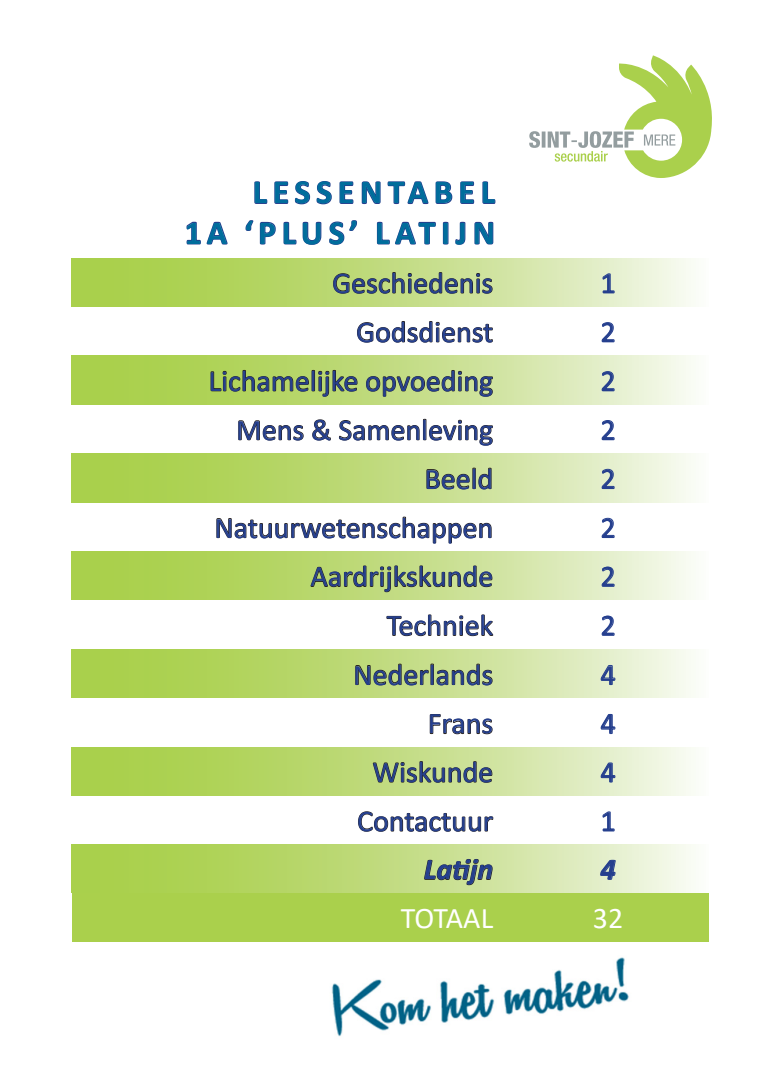
<style>
.page{position:relative;width:780px;height:1088px;background:#fff}
.page>*{position:absolute;margin:0;border:0;box-sizing:border-box;transform-origin:0 0}
.t1{font:700 33.75px "Calibri";letter-spacing:.17em;color:#006d9c}
.blauw{font:30px "Calibri";color:#253f8e}
.blauw_cijfer{font:30px "Calibri";color:#253f8e}
.t2{font:30px "Calibri";letter-spacing:-.015em;color:#fff}
.bold{font:italic 700 30px "Calibri";color:#253f8e}
.blauw_cijfer-2{font:italic 700 30px "Calibri";color:#253f8e}
</style>
<div class="page">
<svg style="left:71px;top:258px;width:623px;height:48px;background:#c5de88"></svg>
<svg style="left:71px;top:356px;width:623px;height:48px;background:#c7df8d"></svg>
<svg style="left:71px;top:454px;width:623px;height:48px;background:#c4dd87"></svg>
<svg style="left:71px;top:551px;width:623px;height:49px;background:#c5de89"></svg>
<svg style="left:71px;top:649px;width:623px;height:49px;background:#c5de88"></svg>
<svg style="left:71px;top:747px;width:623px;height:48px;background:#c5de87"></svg>
<svg style="left:71px;top:844px;width:623px;height:49px;background:#c4de87"></svg>
<div style="left:71px;top:893px;width:637px;height:48px;background:#aad04c"></div>
<svg style="left:357px;top:321px;width:136px;height:22px"></svg>
<svg style="left:310px;top:565px;width:182px;height:27px;background:#a2b570"></svg>
<svg style="left:238px;top:420px;width:66px;height:21px"></svg>
<svg style="left:312px;top:419px;width:19px;height:22px"></svg>
<svg style="left:339px;top:419px;width:154px;height:27px"></svg>
<svg style="left:355px;top:663px;width:137px;height:22px;background:#9cad6f"></svg>
<svg style="left:424px;top:859px;width:68px;height:26px;background:#a7b77c"></svg>
<svg style="left:386px;top:614px;width:107px;height:22px"></svg>
<svg style="left:358px;top:811px;width:135px;height:21px"></svg>
<svg style="left:210px;top:370px;width:147px;height:27px;background:#96af57"></svg>
<svg style="left:366px;top:370px;width:127px;height:27px;background:#a4b676"></svg>
<svg style="left:333px;top:272px;width:159px;height:22px;background:#9cad6e"></svg>
<svg style="left:216px;top:516px;width:275px;height:27px"></svg>
<svg style="left:429px;top:714px;width:63px;height:20px"></svg>
<svg style="left:373px;top:761px;width:119px;height:22px;background:#9dae72"></svg>
<svg style="left:426px;top:467px;width:65px;height:22px"></svg>
<svg style="left:601px;top:322px;width:13px;height:20px"></svg>
<svg style="left:601px;top:566px;width:13px;height:21px"></svg>
<svg style="left:601px;top:420px;width:13px;height:20px"></svg>
<svg style="left:600px;top:665px;width:15px;height:20px"></svg>
<svg style="left:600px;top:860px;width:16px;height:20px"></svg>
<svg style="left:601px;top:615px;width:13px;height:21px"></svg>
<svg style="left:602px;top:811px;width:12px;height:20px"></svg>
<svg style="left:601px;top:371px;width:13px;height:20px"></svg>
<svg style="left:602px;top:273px;width:12px;height:21px"></svg>
<svg style="left:601px;top:518px;width:13px;height:20px"></svg>
<svg style="left:600px;top:714px;width:15px;height:20px"></svg>
<svg style="left:600px;top:762px;width:15px;height:21px"></svg>
<svg style="left:601px;top:469px;width:13px;height:20px"></svg>
<svg style="left:529px;top:55px;width:183px;height:123px"></svg>
<svg style="left:254px;top:181px;width:78px;height:24px"></svg>
<svg style="left:339px;top:181px;width:15px;height:23px"></svg>
<svg style="left:361px;top:181px;width:92px;height:24px"></svg>
<svg style="left:460px;top:181px;width:15px;height:23px"></svg>
<svg style="left:482px;top:181px;width:14px;height:23px"></svg>
<svg style="left:186px;top:221px;width:42px;height:24px"></svg>
<svg style="left:245px;top:220px;width:31px;height:25px"></svg>
<svg style="left:283px;top:221px;width:39px;height:24px"></svg>
<svg style="left:329px;top:220px;width:28px;height:25px"></svg>
<svg style="left:376px;top:221px;width:60px;height:24px"></svg>
<svg style="left:442px;top:221px;width:24px;height:24px"></svg>
<svg style="left:474px;top:221px;width:20px;height:24px"></svg>
<img style="left:331px;top:957px;width:298px;height:80px">
<p class="t1" style="left:253px;top:168px;width:244px">LESSENTABEL</p>
<p class="t1" style="left:185px;top:209px;width:312px">1A ‘PLUS’ LATIJN</p>
<p class="blauw" style="left:332px;top:262px;width:162px">Geschiedenis</p>
<p class="blauw_cijfer" style="left:600px;top:262px;width:17px">1</p>
<p class="blauw" style="left:356px;top:311px;width:139px">Godsdienst</p>
<p class="blauw_cijfer" style="left:600px;top:311px;width:17px">2</p>
<p class="blauw" style="left:208px;top:360px;width:286px">Lichamelijke opvoeding</p>
<p class="blauw_cijfer" style="left:600px;top:360px;width:17px">2</p>
<p class="blauw" style="left:236px;top:409px;width:258px">Mens &amp; Samenleving</p>
<p class="blauw_cijfer" style="left:600px;top:409px;width:17px">2</p>
<p class="blauw" style="left:424px;top:458px;width:70px">Beeld</p>
<p class="blauw_cijfer" style="left:600px;top:458px;width:17px">2</p>
<p class="blauw" style="left:214px;top:507px;width:280px">Natuurwetenschappen</p>
<p class="blauw_cijfer" style="left:600px;top:507px;width:17px">2</p>
<p class="blauw" style="left:310px;top:555px;width:184px">Aardrijkskunde</p>
<p class="blauw_cijfer" style="left:600px;top:555px;width:17px">2</p>
<p class="blauw" style="left:386px;top:604px;width:108px">Techniek</p>
<p class="blauw_cijfer" style="left:600px;top:604px;width:17px">2</p>
<p class="blauw" style="left:353px;top:654px;width:141px">Nederlands</p>
<p class="blauw_cijfer" style="left:600px;top:654px;width:17px">4</p>
<p class="blauw" style="left:428px;top:703px;width:67px">Frans</p>
<p class="blauw" style="left:372px;top:751px;width:122px">Wiskunde</p>
<p class="blauw_cijfer" style="left:600px;top:703px;width:17px">4</p>
<p class="blauw_cijfer" style="left:600px;top:751px;width:17px">4</p>
<p class="blauw" style="left:357px;top:800px;width:138px">Contactuur</p>
<p class="blauw_cijfer" style="left:600px;top:800px;width:17px">1</p>
<p class="bold" style="left:423px;top:848px;width:71px">Latijn</p>
<p class="blauw_cijfer-2" style="left:600px;top:848px;width:17px">4</p>
<p class="t2" style="left:401px;top:897px;width:94px">TOTAAL</p>
<p class="t2" style="left:592px;top:897px;width:32px">32</p>
</div>
